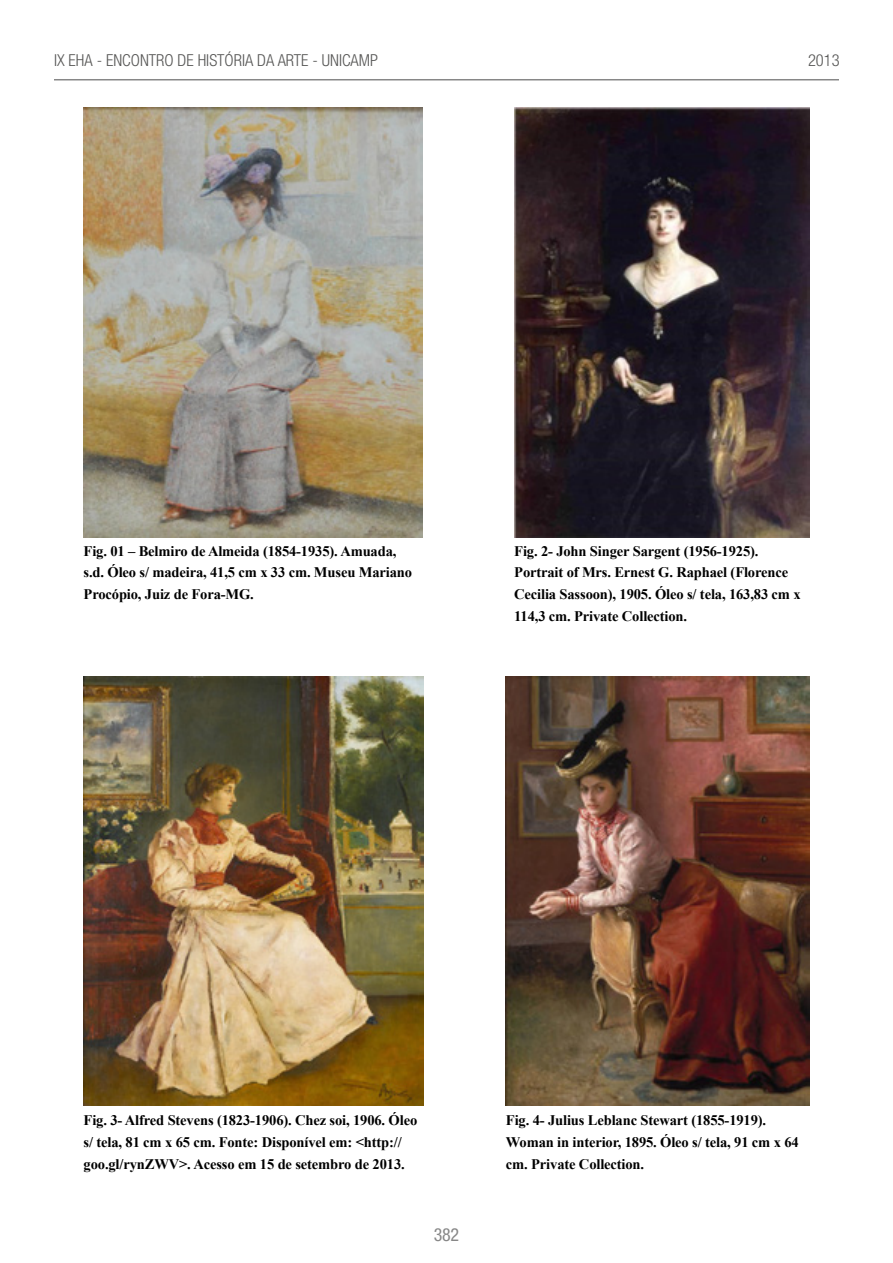
<style>
.page{position:relative;width:893px;height:1263px;background:#fff}
.page>*{position:absolute;margin:0;border:0;box-sizing:border-box;transform-origin:0 0}
.t1{font:condensed 18px "Helvetica Neue LT Std";color:#878787}
.t2{font:300 condensed 16.5px "Helvetica Neue LT Std";color:#575756}
.t3{font:700 14.55px/21.9px "Times New Roman";letter-spacing:-.01em;color:#000}
</style>
<div class="page">
<hr style="left:54px;top:79px;width:785px;height:1px;background:#878787">
<img style="left:84px;top:108px;width:338px;height:430px">
<img style="left:514px;top:108px;width:295px;height:430px">
<img style="left:84px;top:676px;width:339px;height:430px">
<img style="left:506px;top:676px;width:303px;height:430px">
<p class="t2" style="left:54px;top:50px;width:326px">IX EHA - ENCONTRO DE HISTÓRIA DA ARTE - UNICAMP</p>
<p class="t2" style="left:808px;top:50px;width:33px">2013</p>
<p class="t3" style="left:84px;top:539px;width:330px">Fig. 01 – Belmiro de Almeida (1854-1935). Amuada, s.d. Óleo s/ madeira, 41,5 cm x 33 cm. Museu Mariano<br>Procópio, Juiz de Fora-MG.</p>
<p class="t3" style="left:514px;top:539px;width:288px">Fig. 2- John Singer Sargent (1956-1925).<br>Portrait of Mrs. Ernest G. Raphael (Florence Cecilia Sassoon), 1905. Óleo s/ tela, 163,83 cm x 114,3 cm. Private Collection.</p>
<p class="t3" style="left:84px;top:1109px;width:335px">Fig. 3- Alfred Stevens (1823-1906). Chez soi, 1906. Óleo s/ tela, 81 cm x 65 cm. Fonte: Disponível em: &lt;http:// goo.gl/rynZWV&gt;. Acesso em 15 de setembro de 2013.</p>
<p class="t1" style="left:434px;top:1224px;width:27px">382</p>
<p class="t3" style="left:506px;top:1109px;width:294px">Fig. 4- Julius Leblanc Stewart (1855-1919).<br>Woman in interior, 1895. Óleo s/ tela, 91 cm x 64 cm. Private Collection.</p>
</div>
